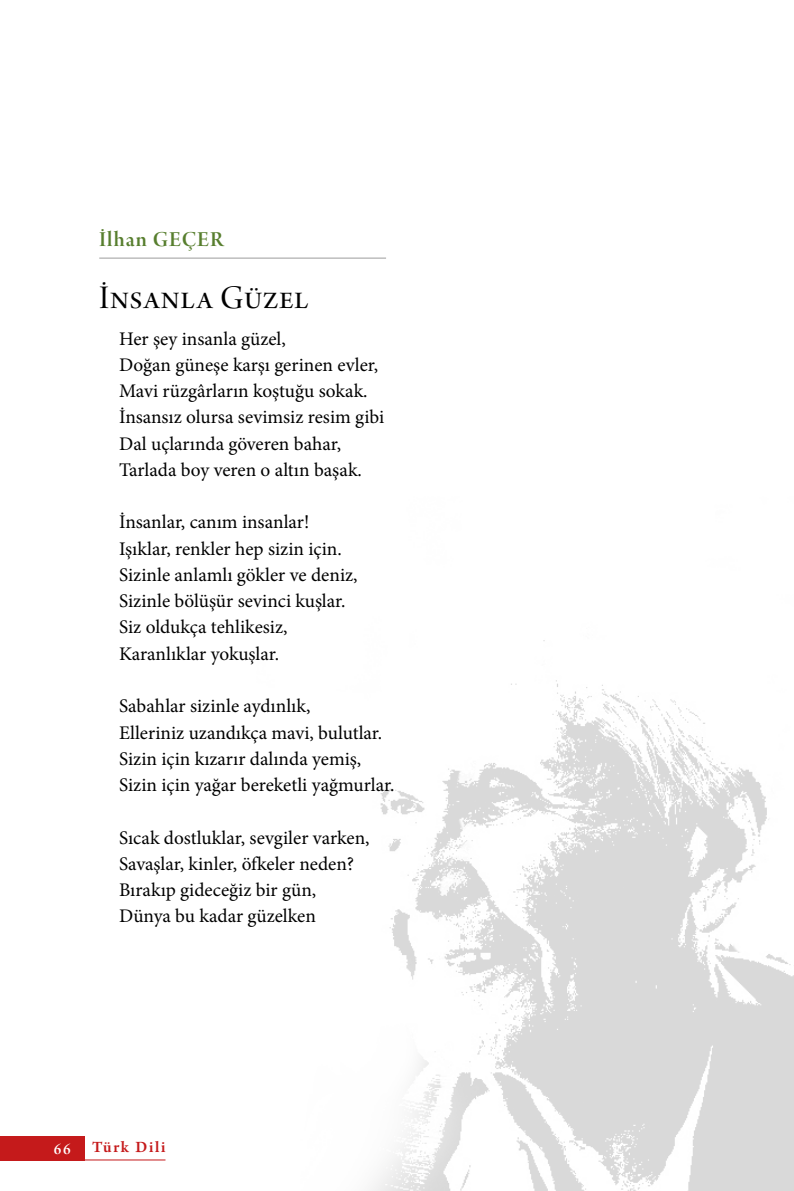
<style>
.page{position:relative;width:794px;height:1191px;background:#fff}
.page>*{position:absolute;margin:0;border:0;box-sizing:border-box;transform-origin:0 0}
.t1{font:35px "Arno Pro Display";letter-spacing:.025em;color:#000}
.t2{font:22.75px "Arno Pro Smbd Display";letter-spacing:.045em;color:#577e2e}
.t3{font:19.25px/26.2px "Minion Pro";color:#000}
.t4{font:600 16.62px "Arno Pro";letter-spacing:.1em;color:#c51a1b}
.t5{font:16.1px "Arno Pro Smbd Display";color:#fff}
</style>
<div class="page">
<div style="left:0;top:1135px;width:84px;height:25px;background:#c51a1b"></div>
<hr style="left:84px;top:1159px;width:81px;height:1px;background:#c51a1b">
<img style="left:370px;top:640px;width:424px;height:551px">
<hr style="left:99px;top:258px;width:287px;height:1px;background:#9d9d9c">
<p class="t2" style="left:99px;top:226px;width:126px">İlhan GEÇER</p>
<h1 class="t1" style="left:99px;top:278px;width:210px">İnsanla Güzel</h1>
<p class="t3" style="left:119px;top:325px;width:267px">Her şey insanla güzel,<br>Doğan güneşe karşı gerinen evler,<br>Mavi rüzgârların koştuğu sokak.<br>İnsansız olursa sevimsiz resim gibi<br>Dal uçlarında göveren bahar,<br>Tarlada boy veren o altın başak.</p>
<p class="t3" style="left:119px;top:509px;width:240px">İnsanlar, canım insanlar!<br>Işıklar, renkler hep sizin için.<br>Sizinle anlamlı gökler ve deniz,<br>Sizinle bölüşür sevinci kuşlar.<br>Siz oldukça tehlikesiz,<br>Karanlıklar yokuşlar.</p>
<p class="t3" style="left:119px;top:693px;width:277px">Sabahlar sizinle aydınlık,<br>Elleriniz uzandıkça mavi, bulutlar.<br>Sizin için kızarır dalında yemiş, Sizin için yağar bereketli yağmurlar.</p>
<p class="t3" style="left:119px;top:824px;width:252px">Sıcak dostluklar, sevgiler varken,<br>Savaşlar, kinler, öfkeler neden?<br>Bırakıp gideceğiz bir gün,<br>Dünya bu kadar güzelken</p>
<p class="t5" style="left:54px;top:1140px;width:18px">66</p>
<p class="t4" style="left:92px;top:1137px;width:75px">Türk Dili</p>
</div>
